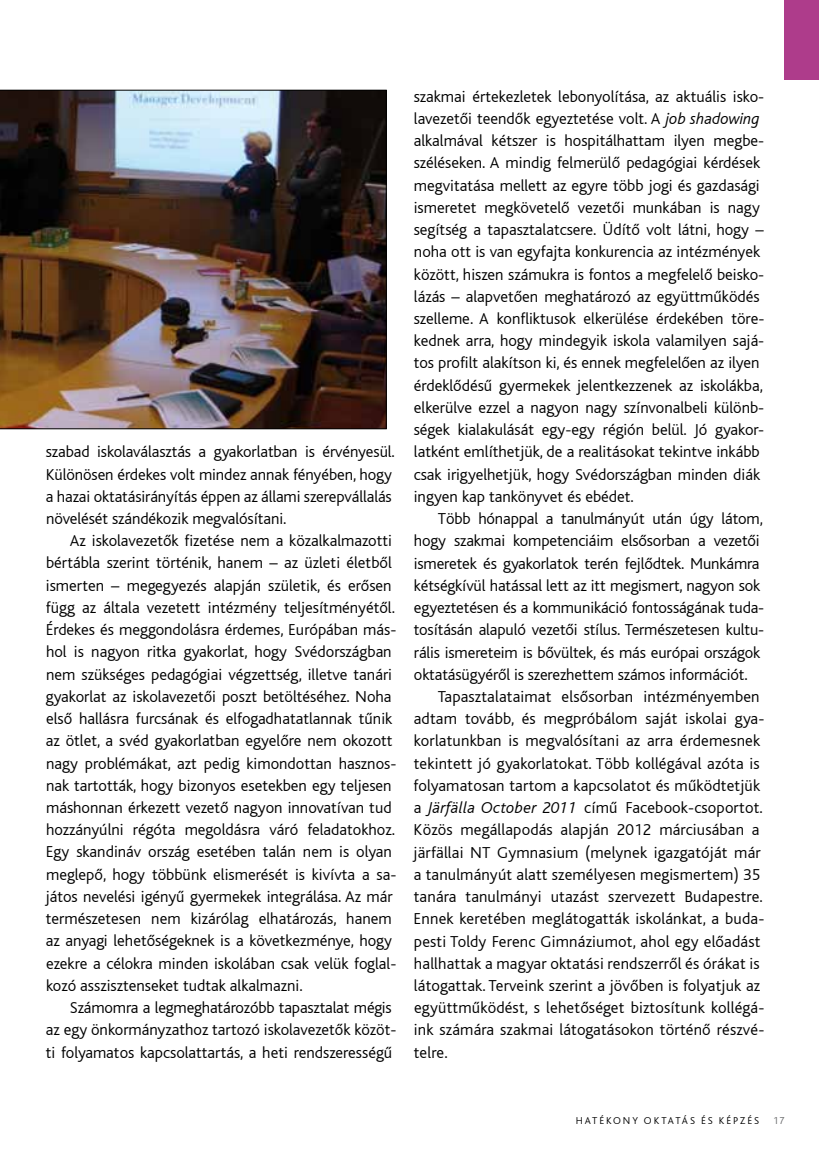
<style>
.page{position:relative;width:819px;height:1166px;background:#fff}
.page>*{position:absolute;margin:0;border:0;box-sizing:border-box;transform-origin:0 0}
.t1{font:300 16.62px/22.2px "Bliss CE";color:#000}
.t2{font:300 10.5px "Bliss";letter-spacing:.18em;color:#000}
.t3{font:300 10.5px "Bliss";color:#646567}
.s1{font-style:italic}
</style>
<div class="page">
<img style="left:0;top:90px;width:386px;height:339px">
<div style="left:784px;top:0;width:35px;height:79px;background:#ae3c8b"></div>
<p class="t1" style="left:46px;top:441px;width:351px">szabad iskolaválasztás a gyakorlatban is érvényesül.<br>Különösen érdekes volt mindez annak fényében, hogy a hazai oktatásirányítás éppen az állami szerepvállalás növelését szándékozik megvalósítani.</p>
<p class="t1" style="left:46px;top:530px;width:352px;text-indent:24px">Az iskolavezetők fizetése nem a közalkalmazotti bértábla szerint történik, hanem – az üzleti életből ismerten – megegyezés alapján születik, és erősen függ az általa vezetett intézmény teljesítményétől. érdekes és meggondolásra érdemes, Európában más&shy;hol is nagyon ritka gyakorlat, hogy Svédországban nem szükséges pedagógiai végzettség, illetve tanári gyakorlat az iskolavezetői poszt betöltéséhez. Noha első hallásra furcsának és elfogadhatatlannak tűnik az ötlet, a svéd gyakorlatban egyelőre nem okozott nagy problémákat, azt pedig kimondottan hasznos&shy;nak tartották, hogy bizonyos esetekben egy teljesen máshonnan érkezett vezető nagyon innovatívan tud hozzányúlni régóta megoldásra váró feladatokhoz.<br>Egy skandináv ország esetében talán nem is olyan meglepő, hogy többünk elismerését is kivívta a sa&shy;játos nevelési igényű gyermekek integrálása. Az már természetesen nem kizárólag elhatározás, hanem az anyagi lehetőségeknek is a következménye, hogy ezekre a célokra minden iskolában csak velük foglal&shy;kozó asszisztenseket tudtak alkalmazni.</p>
<p class="t1" style="left:46px;top:996px;width:352px;text-indent:24px">Számomra a legmeghatározóbb tapasztalat mégis az egy önkormányzathoz tartozó iskolavezetők közöt&shy;ti folyamatos kapcsolattartás, a heti rendszerességű</p>
<p class="t1" style="left:413px;top:85px;width:352px">szakmai értekezletek lebonyolítása, az aktuális isko&shy;lavezetői teendők egyeztetése volt. A <span class="s1">job shadowing </span>alkalmával kétszer is hospitálhattam ilyen megbe&shy;széléseken. A mindig felmerülő pedagógiai kérdések megvitatása mellett az egyre több jogi és gazdasági ismeretet megkövetelő vezetői munkában is nagy segítség a tapasztalatcsere. Üdítő volt látni, hogy – noha ott is van egyfajta konkurencia az intézmények között, hiszen számukra is fontos a megfelelő beisko&shy;lázás – alapvetően meghatározó az együttműködés szelleme. A konfliktusok elkerülése érdekében töre&shy;kednek arra, hogy mindegyik iskola valamilyen sajá&shy;tos profilt alakítson ki, és ennek megfelelően az ilyen érdeklődésű gyermekek jelentkezzenek az iskolákba, elkerülve ezzel a nagyon nagy színvonalbeli különb&shy;ségek kialakulását egy-egy régión belül. Jó gyakor&shy;latként említhetjük, de a realitásokat tekintve inkább csak irigyelhetjük, hogy Svédországban minden diák ingyen kap tankönyvet és ebédet.</p>
<p class="t1" style="left:438px;top:507px;width:326px">Több hónappal a tanulmányút után úgy látom,</p>
<p class="t1" style="left:414px;top:530px;width:347px">hogy szakmai kompetenciáim elsősorban a vezetői</p>
<p class="t1" style="left:414px;top:552px;width:347px">ismeretek és gyakorlatok terén fejlődtek. Munkámra</p>
<p class="t1" style="left:414px;top:574px;width:348px">kétségkívül hatással lett az itt megismert, nagyon sok</p>
<p class="t1" style="left:414px;top:596px;width:352px">egyeztetésen és a kommunikáció fontosságának tuda-</p>
<p class="t1" style="left:413px;top:619px;width:352px">tosításán alapuló vezetői stílus. Természetesen kultu-</p>
<p class="t1" style="left:414px;top:641px;width:348px">rális ismereteim is bővültek, és más európai országok</p>
<p class="t1" style="left:414px;top:663px;width:335px">oktatásügyéről is szerezhettem számos információt.</p>
<p class="t1" style="left:438px;top:685px;width:323px">Tapasztalataimat elsősorban intézményemben</p>
<p class="t1" style="left:414px;top:707px;width:352px">adtam tovább, és megpróbálom saját iskolai gya-</p>
<p class="t1" style="left:414px;top:730px;width:348px">korlatunkban is megvalósítani az arra érdemesnek</p>
<p class="t1" style="left:414px;top:752px;width:347px">tekintett jó gyakorlatokat. Több kollégával azóta is</p>
<p class="t1" style="left:413px;top:774px;width:348px">folyamatosan tartom a kapcsolatot és működtetjük</p>
<p class="t1" style="left:414px;top:796px;width:350px">a <span class="s1">Järfälla October 2011</span> című facebook-csoportot.</p>
<p class="t1" style="left:413px;top:819px;width:347px">Közös megállapodás alapján 2012 márciusában a</p>
<p class="t1" style="left:413px;top:841px;width:348px">järfällai NT gymnasium (melynek igazgatóját már</p>
<p class="t1" style="left:414px;top:863px;width:348px">a tanulmányút alatt személyesen megismertem) 35</p>
<p class="t1" style="left:414px;top:885px;width:350px">tanára tanulmányi utazást szervezett Budapestre.</p>
<p class="t1" style="left:413px;top:908px;width:352px">Ennek keretében meglátogatták iskolánkat, a buda-</p>
<p class="t1" style="left:414px;top:930px;width:348px">pesti Toldy ferenc gimnáziumot, ahol egy előadást</p>
<p class="t1" style="left:414px;top:952px;width:347px">hallhattak a magyar oktatási rendszerről és órákat is</p>
<p class="t1" style="left:414px;top:974px;width:348px">látogattak. Terveink szerint a jövőben is folyatjuk az</p>
<p class="t1" style="left:414px;top:996px;width:352px">együttműködést, s lehetőséget biztosítunk kollégá-</p>
<p class="t1" style="left:414px;top:1019px;width:352px">ink számára szakmai látogatásokon történő részvé-</p>
<p class="t1" style="left:414px;top:1041px;width:35px">telre.</p>
<p class="t2" style="left:575px;top:1115px;width:185px">HATÉKONY OKTATÁS ÉS KÉPZÉS</p>
<p class="t3" style="left:773px;top:1115px;width:13px">17</p>
</div>
